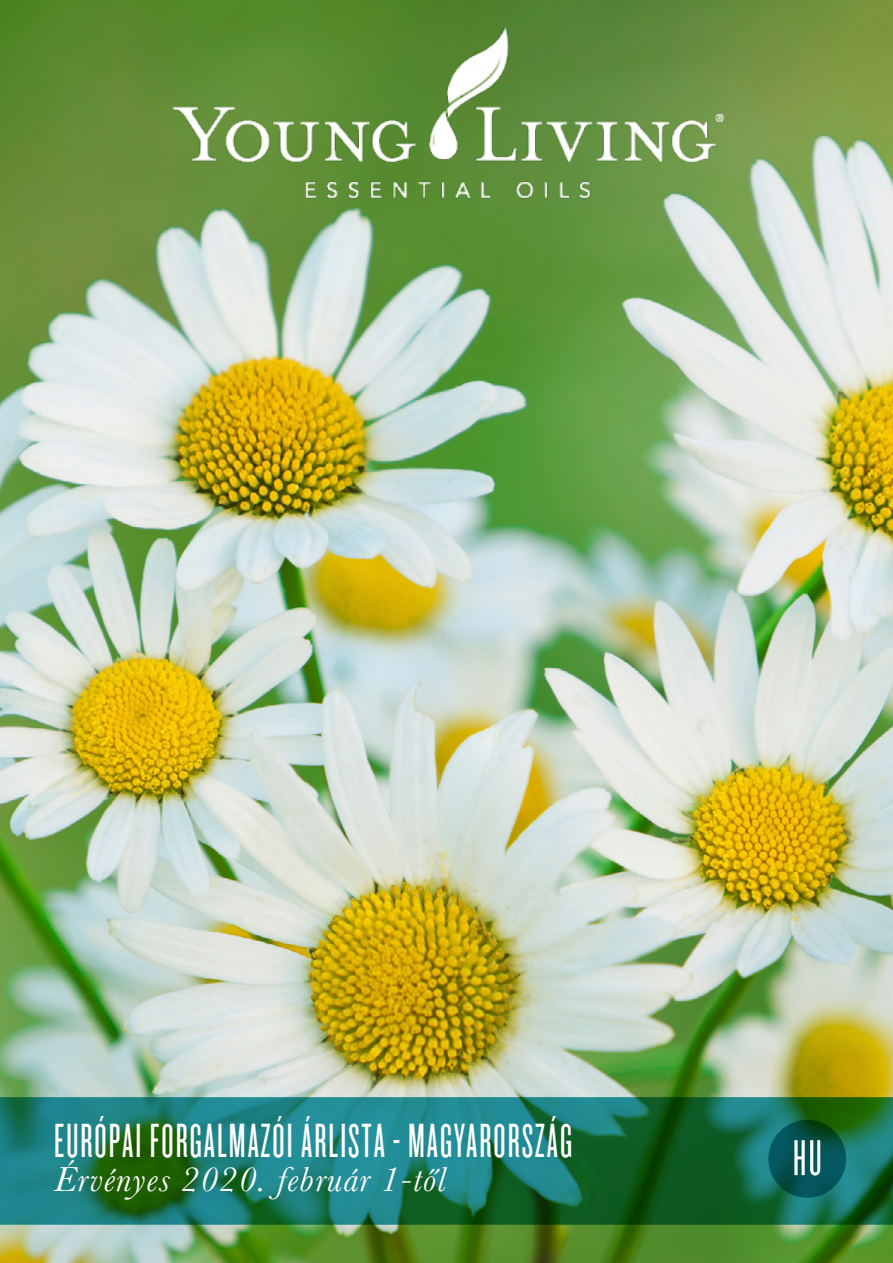
<style>
.page{position:relative;width:893px;height:1263px;background:#fff}
.page>*{position:absolute;margin:0;border:0;box-sizing:border-box;transform-origin:0 0}
.t1{font:52.5px "Knockout 26 Junior Flywght";color:#fff}
.t2{font:49.5px "Knockout 26 Junior Flywght";letter-spacing:.04em;color:#fff}
.t3{font:italic 36px "Baskerville";letter-spacing:.03em;color:#fff}
</style>
<div class="page">
<img style="left:0;top:0;width:893px;height:1263px">
<svg style="left:0;top:1097px;width:893px;height:128px;background:#1a745c"></svg>
<svg style="left:768px;top:1119px;width:79px;height:79px;background:#055251"></svg>
<div style="left:767px;top:1118px;width:81px;height:81px;border:2px solid #fff;border-radius:50%"></div>
<img style="left:155px;top:9px;width:587px;height:207px">
<p class="t2" style="left:54px;top:1113px;width:519px">EURÓPAI FORGALMAZÓI ÁRLISTA - MAGYARORSZÁG</p>
<p class="t3" style="left:54px;top:1155px;width:393px">Érvényes 2020. február 1-től</p>
<p class="t1" style="left:793px;top:1129px;width:30px">HU</p>
</div>
